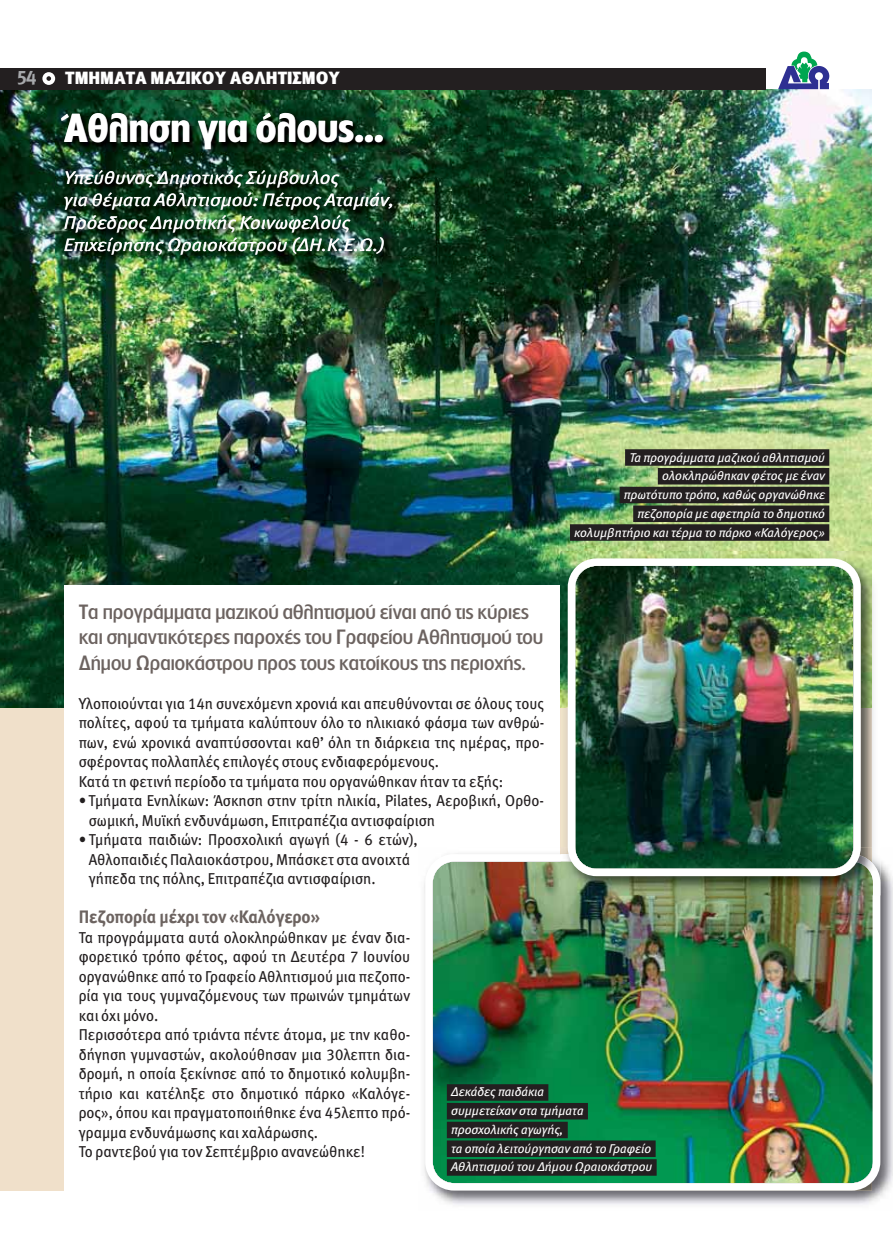
<style>
.page{position:relative;width:893px;height:1233px;background:#fff}
.page>*{position:absolute;margin:0;border:0;box-sizing:border-box;transform-origin:0 0}
.t1{font:700 37.5px "PF Lounge";color:#fff}
.t2{font:500 19.5px/25.5px "PF Lounge";color:#6c6360}
.t3{font:19.5px "Meta Bold Greek LF";color:#a7a9ac}
.t4{font:italic 18px/22.5px "Meta Book Greek LF";color:#fff;scale:1.1 1}
.t5{font:18px "Meta Bold Greek LF";color:#6c6360;scale:.95 1}
.t6{font:700 16.5px "PF Lounge";color:#fff;scale:1.1 1}
.t7{font:15.75px/19.5px "Meta Book Greek LF";color:#231f20;scale:.95 1}
.t8{font:italic 12.75px/18.8px "Meta Book Greek LF";color:#fff}
</style>
<div class="page">
<div style="left:0;top:255px;width:872px;height:935px;background:#f0e0ca"></div>
<img style="left:0;top:89px;width:872px;height:618px">
<img style="left:55px;top:101px;width:449px;height:232px">
<img style="left:61px;top:113px;width:256px;height:36px">
<img style="left:65px;top:170px;width:77px;height:14px">
<img style="left:64px;top:192px;width:48px;height:18px">
<img style="left:64px;top:215px;width:72px;height:17px">
<img style="left:64px;top:237px;width:68px;height:18px">
<div style="left:0;top:68px;width:765px;height:21px;background:#231f20"></div>
<div style="left:64px;top:585px;width:495px;height:605px;background:#fff"></div>
<svg style="left:42px;top:72px;width:13px;height:13px"></svg>
<svg style="left:46px;top:76px;width:5px;height:5px"></svg>
<svg style="left:778px;top:52px;width:51px;height:37px"></svg>
<img style="left:430px;top:862px;width:463px;height:343px">
<img style="left:425px;top:854px;width:455px;height:336px">
<img style="left:561px;top:585px;width:319px;height:310px">
<img style="left:561px;top:552px;width:311px;height:155px">
<img style="left:851px;top:854px;width:29px;height:29px">
<img style="left:568px;top:558px;width:292px;height:318px">
<div style="left:447px;top:1084px;width:101px;height:17px;background:#231f20"></div>
<div style="left:447px;top:1103px;width:141px;height:16px;background:#231f20"></div>
<div style="left:447px;top:1122px;width:121px;height:16px;background:#231f20"></div>
<div style="left:447px;top:1140px;width:208px;height:17px;background:#231f20"></div>
<div style="left:447px;top:1159px;width:209px;height:17px;background:#231f20"></div>
<div style="left:625px;top:449px;width:204px;height:17px;background:#231f20"></div>
<div style="left:658px;top:468px;width:171px;height:16px;background:#231f20"></div>
<div style="left:619px;top:487px;width:210px;height:16px;background:#231f20"></div>
<div style="left:633px;top:505px;width:196px;height:17px;background:#231f20"></div>
<div style="left:570px;top:524px;width:259px;height:17px;background:#231f20"></div>
<p class="t3" style="left:16px;top:69px;width:22px">54</p>
<p class="t6" style="left:65px;top:69px;width:251px">ΤΜΗΜΑΤΑ ΜΑΖΙΚΟΥ ΑΘΛΗΤΙΣΜΟΥ</p>
<h1 class="t1" style="left:64px;top:107px;width:322px">Άθληση για όλους…</h1>
<p class="t4" style="left:64px;top:168px;width:302px">Υπεύθυνος Δημοτικός Σύμβουλος<br>για θέματα Αθλητισμού: Πέτρος Αταμιάν, Πρόεδρος Δημοτικής Κοινωφελούς Επιχείρησης Ωραιοκάστρου (ΔΗ.Κ.Ε.Ω.)</p>
<p class="t8" style="left:574px;top:449px;width:252px;text-align:right">Τα προγράμματα μαζικού αθλητισμού ολοκληρώθηκαν φέτος με έναν<br>πρωτότυπο τρόπο, καθώς οργανώθηκε πεζοπορία με αφετηρία το δημοτικό κολυμβητήριο και τέρμα το πάρκο «Καλόγερος»</p>
<p class="t2" style="left:79px;top:599px;width:466px">Τα προγράμματα μαζικού αθλητισμού είναι από τις κύριες και σημαντικότερες παροχές του Γραφείου Αθλητισμού του<br>Δήμου Ωραιοκάστρου προς τους κατοίκους της περιοχής.</p>
<p class="t7" style="left:79px;top:695px;width:491px">Υλοποιούνται για 14η συνεχόμενη χρονιά και απευθύνονται σε όλους τους πολίτες, αφού τα τμήματα καλύπτουν όλο το ηλικιακό φάσμα των ανθρώ&shy;πων, ενώ χρονικά αναπτύσσονται καθ’ όλη τη διάρκεια της ημέρας, προ&shy;σφέροντας πολλαπλές επιλογές στους ενδιαφερόμενους.<br>Κατά τη φετινή περίοδο τα τμήματα που οργανώθηκαν ήταν τα εξής:</p>
<p class="t7" style="left:89px;top:792px;width:481px;text-indent:-10px">• Τμήματα Ενηλίκων: Άσκηση στην τρίτη ηλικία, Pilates, Αεροβική, Ορθο&shy;σωμική, Μυϊκή ενδυνάμωση, Επιτραπέζια αντισφαίριση</p>
<p class="t7" style="left:89px;top:831px;width:348px;text-indent:-10px">• Τμήματα παιδιών: Προσχολική αγωγή (4 - 6 ετών),<br>Αθλοπαιδιές Παλαιοκάστρου, Μπάσκετ στα ανοιχτά γήπεδα της πόλης, Επιτραπέζια αντισφαίριση.</p>
<p class="t5" style="left:79px;top:910px;width:255px">Πεζοπορία μέχρι τον «Καλόγερο»</p>
<p class="t7" style="left:79px;top:929px;width:350px">Τα προγράμματα αυτά ολοκληρώθηκαν με έναν δια&shy;φορετικό τρόπο φέτος, αφού τη Δευτέρα 7 Ιουνίου οργανώθηκε από το Γραφείο Αθλητισμού μια πεζοπο&shy;ρία για τους γυμναζόμενους των πρωινών τμημάτων και όχι μόνο.<br>Περισσότερα από τριάντα πέντε άτομα, με την καθο&shy;δήγηση γυμναστών, ακολούθησαν μια 30λεπτη δια&shy;δρομή, η οποία ξεκίνησε από το δημοτικό κολυμβη&shy;τήριο και κατέληξε στο δημοτικό πάρκο «Καλόγε&shy;ρος», όπου και πραγματοποιήθηκε ένα 45λεπτο πρό&shy;γραμμα ενδυνάμωσης και χαλάρωσης.<br>Το ραντεβού για τον Σεπτέμβριο ανανεώθηκε!</p>
<p class="t8" style="left:451px;top:1084px;width:203px">Δεκάδες παιδάκια<br>συμμετείχαν στα τμήματα προσχολικής αγωγής,<br>τα οποία λειτούργησαν από το Γραφείο<br>Αθλητισμού του Δήμου Ωραιοκάστρου</p>
</div>
